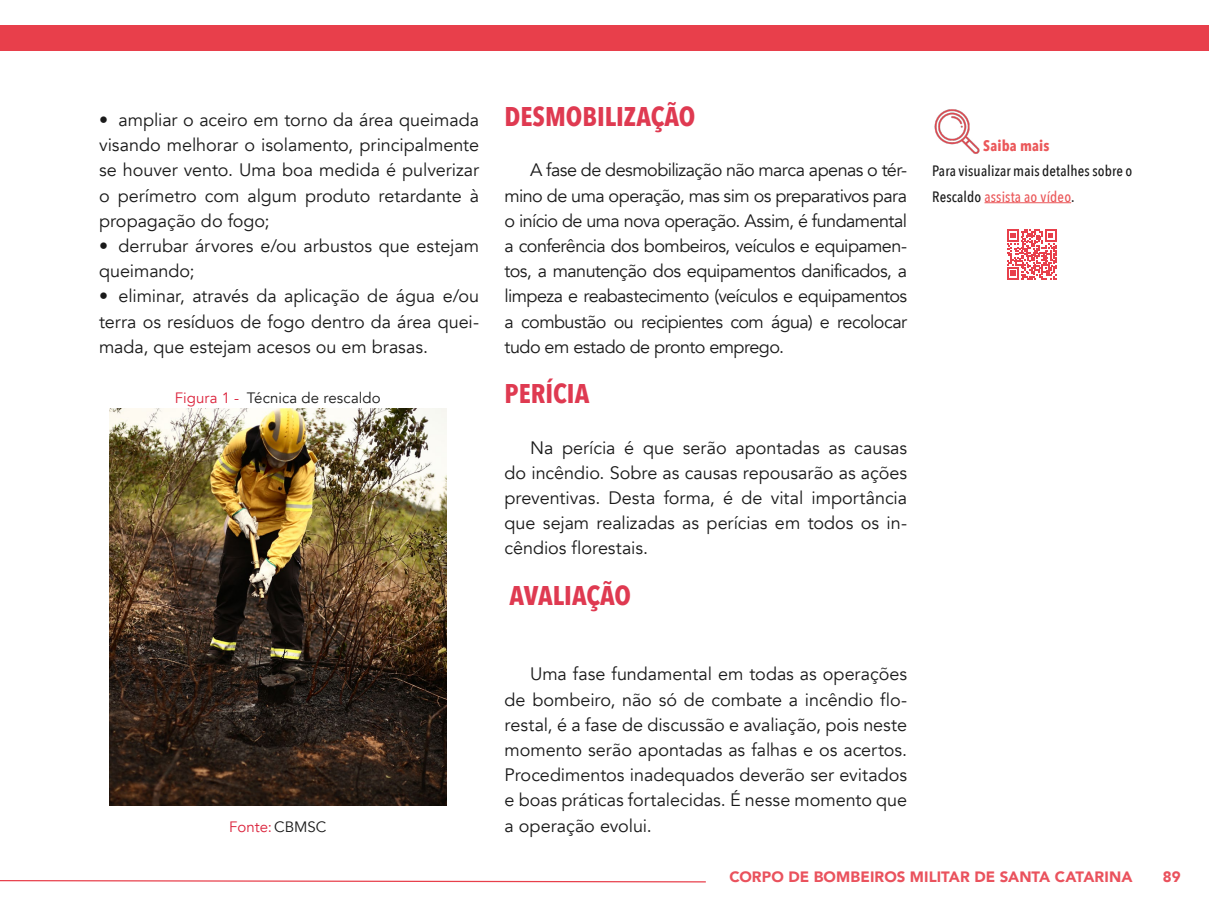
<style>
.page{position:relative;width:1209px;height:910px;background:#fff}
.page>*{position:absolute;margin:0;border:0;box-sizing:border-box;transform-origin:0 0}
.t1{font:700 27px "Avenir Next Condensed";color:#df3a51}
.t2{font:18px/25.2px "Avenir";letter-spacing:-.005em;color:#1a1a1a;text-align:justify}
.t3{font:500 15px/25.2px "Avenir Next Condensed";letter-spacing:.01em;color:#1a1a1a}
.t4{font:900 15px "Avenir";letter-spacing:.005em;color:#ea525d}
.t5{font:15px "Avenir";letter-spacing:.01em;color:#1a1a1a}
.t6{font:15px "Avenir";color:#db223b}
.t7{font:700 15px "Avenir Next Condensed";letter-spacing:.01em;color:#eb585a}
.s1{color:#db223b}
.s2{color:#1a1a1a}
.s3{color:#eb585a}
</style>
<div class="page">
<div style="left:0;top:25px;width:1209px;height:26px;background:#e83f4b"></div>
<svg style="left:0;top:880px;width:706px;height:3px"></svg>
<img style="left:109px;top:408px;width:337px;height:397px">
<hr style="left:985px;top:202px;width:86px;height:1px;background:#eb585a">
<svg style="left:1007px;top:229px;width:50px;height:50px"></svg>
<img style="left:934px;top:109px;width:46px;height:45px">
<p class="t2" style="left:99px;top:108px;width:382px">• ampliar o aceiro em torno da área queimada visando melhorar o isolamento, principalmente se houver vento. Uma boa medida é pulverizar o perímetro com algum produto retardante à propagação do fogo;</p>
<p class="t2" style="left:99px;top:234px;width:382px">• derrubar árvores e/ou arbustos que estejam queimando;</p>
<p class="t2" style="left:99px;top:284px;width:382px">• eliminar, através da aplicação de água e/ou terra os resíduos de fogo dentro da área quei&shy;mada, que estejam acesos ou em brasas.</p>
<p class="t5" style="left:175px;top:389px;width:208px"><span class="s1">Figura 1 -</span> Técnica de rescaldo</p>
<p class="t6" style="left:229px;top:817px;width:99px">Fonte:<span class="s2">CBMSC</span></p>
<h1 class="t1" style="left:505px;top:100px;width:192px">DESMOBILIZAÇÃO</h1>
<p class="t2" style="left:505px;top:158px;width:404px;text-indent:26px">A fase de desmobilização não marca apenas o tér&shy;mino de uma operação, mas sim os preparativos para o início de uma nova operação. Assim, é fundamental a conferência dos bombeiros, veículos e equipamen&shy;tos, a manutenção dos equipamentos danificados, a limpeza e reabastecimento (veículos e equipamentos a combustão ou recipientes com água) e recolocar tudo em estado de pronto emprego.</p>
<h1 class="t1" style="left:505px;top:377px;width:86px">PERÍCIA</h1>
<p class="t2" style="left:505px;top:435px;width:404px;text-indent:26px">Na perícia é que serão apontadas as causas do incêndio. Sobre as causas repousarão as ações preventivas. Desta forma, é de vital importância que sejam realizadas as perícias em todos os in&shy;cêndios florestais.</p>
<h1 class="t1" style="left:509px;top:579px;width:123px">AVALIAÇÃO</h1>
<p class="t2" style="left:505px;top:662px;width:404px;text-indent:26px">Uma fase fundamental em todas as operações de bombeiro, não só de combate a incêndio flo&shy;restal, é a fase de discussão e avaliação, pois neste momento serão apontadas as falhas e os acertos.<br>Procedimentos inadequados deverão ser evitados e boas práticas fortalecidas. É nesse momento que a operação evolui.</p>
<p class="t7" style="left:983px;top:137px;width:68px">Saiba mais</p>
<p class="t3" style="left:932px;top:159px;width:202px">Para visualizar mais detalhes sobre o<br>Rescaldo <span class="s3">assista ao vídeo</span>.</p>
<p class="t4" style="left:729px;top:864px;width:405px">CORPO DE BOMBEIROS MILITAR DE SANTA CATARINA</p>
<p class="t4" style="left:1163px;top:864px;width:19px">89</p>
</div>
